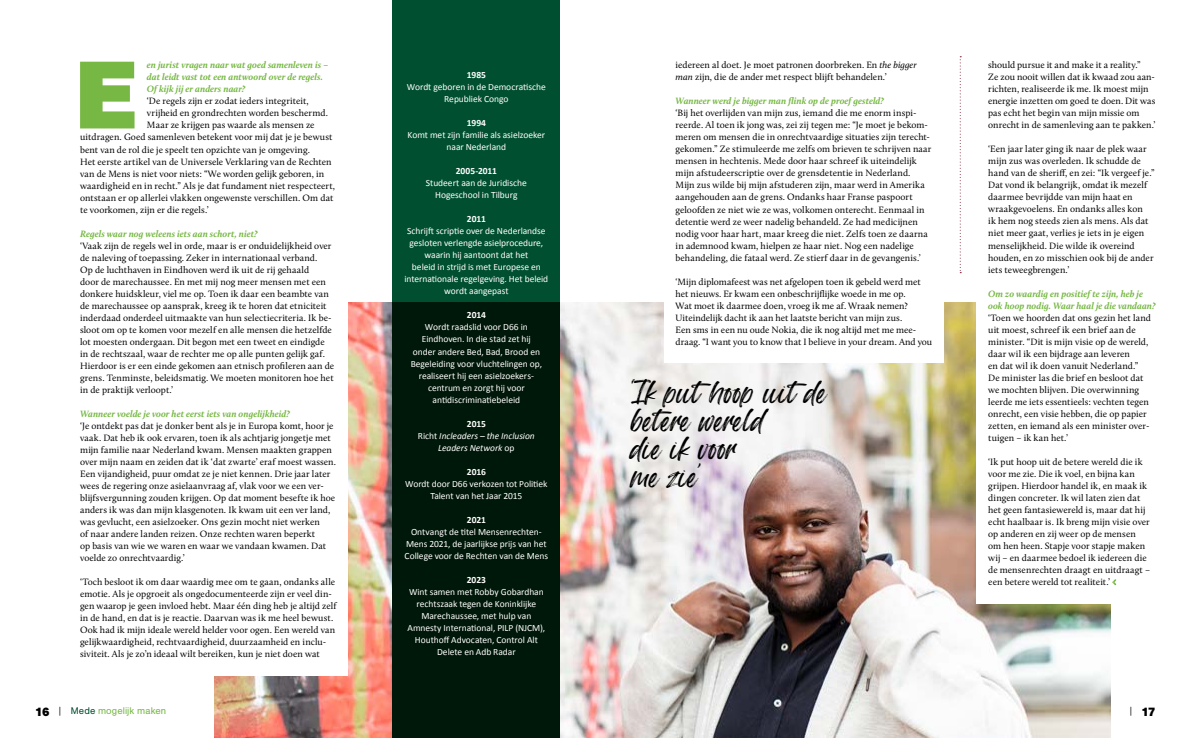
<style>
.page{position:relative;width:1191px;height:738px;background:#fff}
.page>*{position:absolute;margin:0;border:0;box-sizing:border-box;transform-origin:0 0}
.t1{font:900 94.5px "AG Book Std";color:#76b843}
.t2{font:32px/28px "Kingston";letter-spacing:.02em;color:#000}
.t3{font:900 12px "AG Book Std";color:#000}
.t4{font:9.5px/12px "Calluna";letter-spacing:.005em;color:#000}
.t5{font:9.5px/12px "Calibri";letter-spacing:-.005em;color:#fff;text-align:center}
.t6{font:italic 700 9.5px/12px "Calluna";letter-spacing:.005em;color:#76b843}
.t7{font:italic 9.5px/12px "Calibri";letter-spacing:-.005em;color:#fff;text-align:center}
.t8{font:700 9.5px "Calibri";color:#fff}
.t9{font:9.5px "AG Book Std";letter-spacing:.01em;color:#76b843}
.s1{font-weight:900;font-size:12px;color:#000}
.s2{font-weight:300;color:#000}
.s3{color:#004f30}
.s4{font-weight:700;font-style:normal}
.s5{font-style:normal}
.s6{font-style:italic}
.s7{font-weight:300;font-size:9.5px}
</style>
<div class="page">
<svg style="left:959px;top:56px;width:2px;height:217px"></svg>
<img style="left:214px;top:302px;width:896px;height:435px">
<div style="left:69px;top:0;width:279px;height:674px;background:#fff"></div>
<div style="left:664px;top:0;width:279px;height:362px;background:#fff"></div>
<div style="left:977px;top:135px;width:214px;height:467px;background:#fff"></div>
<svg style="left:393px;top:0;width:167px;height:737px;background:#002e18"></svg>
<svg style="left:1112px;top:579px;width:4px;height:5px"></svg>
<h1 class="t1" style="left:76px;top:39px;width:63px">E</h1>
<p class="t6" style="left:147px;top:59px;width:183px">en jurist vragen naar wat goed samenleven is – dat leidt vast tot een antwoord over de regels.<br>Of kijk jij er anders naar?</p>
<p class="t4" style="left:147px;top:95px;width:163px">‘De regels zijn er zodat ieders integriteit,</p>
<p class="t4" style="left:147px;top:107px;width:182px">vrijheid en grondrechten worden beschermd.</p>
<p class="t4" style="left:147px;top:119px;width:169px">Maar ze krijgen pas waarde als mensen ze</p>
<p class="t4" style="left:80px;top:131px;width:254px">uitdragen. Goed samenleven betekent voor mij dat je je bewust</p>
<p class="t4" style="left:80px;top:143px;width:231px">bent van de rol die je speelt ten opzichte van je omgeving.</p>
<p class="t4" style="left:80px;top:155px;width:253px">Het eerste artikel van de Universele Verklaring van de Rechten</p>
<p class="t4" style="left:80px;top:167px;width:246px">van de Mens is niet voor niets: “We worden gelijk geboren, in</p>
<p class="t4" style="left:80px;top:179px;width:256px">waardigheid en in recht.” Als je dat fundament niet respecteert,</p>
<p class="t4" style="left:80px;top:191px;width:255px">ontstaan er op allerlei vlakken ongewenste verschillen. Om dat</p>
<p class="t4" style="left:80px;top:203px;width:130px">te voorkomen, zijn er die regels.’</p>
<p class="t6" style="left:80px;top:227px;width:179px">Regels waar nog weleens iets aan schort, niet?</p>
<p class="t4" style="left:80px;top:239px;width:256px">‘Vaak zijn de regels wel in orde, maar is er onduidelijkheid over de naleving of toepassing. Zeker in internationaal verband.<br>Op de luchthaven in Eindhoven werd ik uit de rij gehaald<br>door de marechaussee. En met mij nog meer mensen met een donkere huidskleur, viel me op. Toen ik daar een beambte van de marechaussee op aansprak, kreeg ik te horen dat etniciteit inderdaad onderdeel uitmaakte van hun selectiecriteria. Ik be&shy;sloot om op te komen voor mezelf en alle mensen die hetzelfde lot moesten ondergaan. Dit begon met een tweet en eindigde in de rechtszaal, waar de rechter me op alle punten gelijk gaf.<br>Hierdoor is er een einde gekomen aan etnisch profileren aan de grens. Tenminste, beleidsmatig. We moeten monitoren hoe het in de praktijk verloopt.’</p>
<p class="t6" style="left:80px;top:407px;width:211px">Wanneer voelde je voor het eerst iets van ongelijkheid?</p>
<p class="t4" style="left:80px;top:419px;width:257px">‘Je ontdekt pas dat je donker bent als je in Europa komt, hoor je vaak. Dat heb ik ook ervaren, toen ik als achtjarig jongetje met mijn familie naar Nederland kwam. Mensen maakten grappen over mijn naam en zeiden dat ik ‘dat zwarte’ eraf moest wassen.<br>Een vijandigheid, puur omdat ze je niet kennen. Drie jaar later wees de regering onze asielaanvraag af, vlak voor we een ver&shy;blijfsvergunning zouden krijgen. Op dat moment besefte ik hoe anders ik was dan mijn klasgenoten. Ik kwam uit een ver land, was gevlucht, een asielzoeker. Ons gezin mocht niet werken<br>of naar andere landen reizen. Onze rechten waren beperkt<br>op basis van wie we waren en waar we vandaan kwamen. Dat voelde zo onrechtvaardig.’</p>
<p class="t4" style="left:80px;top:575px;width:258px">‘Toch besloot ik om daar waardig mee om te gaan, ondanks alle emotie. Als je opgroeit als ongedocumenteerde zijn er veel din&shy;gen waarop je geen invloed hebt. Maar één ding heb je altijd zelf in de hand, en dat is je reactie. Daarvan was ik me heel bewust.<br>Ook had ik mijn ideale wereld helder voor ogen. Een wereld van gelijkwaardigheid, rechtvaardigheid, duurzaamheid en inclu&shy;siviteit. Als je zo’n ideaal wilt bereiken, kun je niet doen wat</p>
<p class="t9" style="left:35px;top:704px;width:132px"><span class="s1">16</span> <span class="s2">|</span> <span class="s3">Mede</span> mogelijk maken</p>
<p class="t8" style="left:467px;top:69px;width:21px">1985</p>
<p class="t5" style="left:407px;top:81px;width:141px">Wordt geboren in de Democratische<br>Republiek Congo</p>
<p class="t8" style="left:467px;top:117px;width:21px">1994</p>
<p class="t5" style="left:407px;top:129px;width:139px">Komt met zijn familie als asielzoeker naar Nederland</p>
<p class="t8" style="left:456px;top:165px;width:43px">2005-2011</p>
<p class="t5" style="left:426px;top:177px;width:102px">Studeert aan de Juridische<br>Hogeschool in Tilburg</p>
<p class="t8" style="left:467px;top:213px;width:20px">2011</p>
<p class="t5" style="left:404px;top:225px;width:145px">Schrijft scriptie over de Nederlandse gesloten verlengde asielprocedure, waarin hij aantoont dat het<br>beleid in strijd is met Europese en internationale regelgeving. Het beleid wordt aangepast</p>
<p class="t8" style="left:467px;top:309px;width:21px">2014</p>
<p class="t5" style="left:411px;top:321px;width:133px">Wordt raadslid voor D66 in<br>Eindhoven. In die stad zet hij onder andere Bed, Bad, Brood en<br>Begeleiding voor vluchtelingen op, realiseert hij een asielzoekers&shy;centrum en zorgt hij voor antidiscriminatiebeleid</p>
<p class="t7" style="left:418px;top:417px;width:118px"><span class="s4">2015<br></span><span class="s5">Richt</span> Incleaders – the Inclusion<br>Leaders Network <span class="s5">op</span></p>
<p class="t8" style="left:467px;top:465px;width:20px">2016</p>
<p class="t5" style="left:405px;top:477px;width:144px">Wordt door D66 verkozen tot Politiek<br>Talent van het Jaar 2015</p>
<p class="t8" style="left:467px;top:513px;width:21px">2021</p>
<p class="t5" style="left:404px;top:525px;width:145px">Ontvangt de titel Mensenrechten-<br>Mens 2021, de jaarlijkse prijs van het<br>College voor de Rechten van de Mens</p>
<p class="t8" style="left:467px;top:573px;width:21px">2023</p>
<p class="t5" style="left:407px;top:585px;width:139px">Wint samen met Robby Gobardhan rechtszaak tegen de Koninklijke<br>Marechaussee, met hulp van<br>Amnesty International, PILP (NJCM),<br>Houthoff Advocaten, Control Alt<br>Delete en Adb Radar</p>
<p class="t4" style="left:675px;top:59px;width:242px">iedereen al doet. Je moet patronen doorbreken. En <span class="s6">the bigger man</span> zijn, die de ander met respect blijft behandelen.’</p>
<p class="t6" style="left:675px;top:95px;width:210px">Wanneer werd je bigger man flink op de proef gesteld?</p>
<p class="t4" style="left:675px;top:107px;width:257px">‘Bij het overlijden van mijn zus, iemand die me enorm inspi&shy;reerde. Al toen ik jong was, zei zij tegen me: “Je moet je bekom&shy;meren om mensen die in onrechtvaardige situaties zijn terecht&shy;gekomen.” Ze stimuleerde me zelfs om brieven te schrijven naar mensen in hechtenis. Mede door haar schreef ik uiteindelijk mijn afstudeerscriptie over de grensdetentie in Nederland.<br>Mijn zus wilde bij mijn afstuderen zijn, maar werd in Amerika aangehouden aan de grens. Ondanks haar Franse paspoort geloofden ze niet wie ze was, volkomen onterecht. Eenmaal in detentie werd ze weer nadelig behandeld. Ze had medicijnen nodig voor haar hart, maar kreeg die niet. Zelfs toen ze daarna in ademnood kwam, hielpen ze haar niet. Nog een nadelige behandeling, die fataal werd. Ze stierf daar in de gevangenis.’</p>
<p class="t4" style="left:675px;top:275px;width:258px">‘Mijn diplomafeest was net afgelopen toen ik gebeld werd met het nieuws. Er kwam een onbeschrijflijke woede in me op.<br>Wat moet ik daarmee doen, vroeg ik me af. Wraak nemen?<br>Uiteindelijk dacht ik aan het laatste bericht van mijn zus.<br>Een sms in een nu oude Nokia, die ik nog altijd met me mee&shy;draag. “I want you to know that I believe in your dream. And you</p>
<h2 class="t2" style="left:631px;top:378px;width:196px">‘Ik put hoop uit de betere wereld<br>die ik voor<br>me zie’</h2>
<p class="t4" style="left:988px;top:59px;width:169px">should pursue it and make it a reality.”<br>Ze zou nooit willen dat ik kwaad zou aan&shy;richten, realiseerde ik me. Ik moest mijn energie inzetten om goed te doen. Dit was pas echt het begin van mijn missie om onrecht in de samenleving aan te pakken.’</p>
<p class="t4" style="left:988px;top:143px;width:168px">‘Een jaar later ging ik naar de plek waar mijn zus was overleden. Ik schudde de hand van de sheriff, en zei: “Ik vergeef je.” Dat vond ik belangrijk, omdat ik mezelf daarmee bevrijdde van mijn haat en wraakgevoelens. En ondanks alles kon<br>ik hem nog steeds zien als mens. Als dat niet meer gaat, verlies je iets in je eigen menselijkheid. Die wilde ik overeind houden, en zo misschien ook bij de ander iets teweegbrengen.’</p>
<p class="t6" style="left:988px;top:287px;width:169px">Om zo waardig en positief te zijn, heb je ook hoop nodig. Waar haal je die vandaan?</p>
<p class="t4" style="left:988px;top:311px;width:164px">‘Toen we hoorden dat ons gezin het land uit moest, schreef ik een brief aan de minister. “Dit is mijn visie op de wereld, daar wil ik een bijdrage aan leveren<br>en dat wil ik doen vanuit Nederland.” De minister las die brief en besloot dat we mochten blijven. Die overwinning leerde me iets essentieels: vechten tegen onrecht, een visie hebben, die op papier zetten, en iemand als een minister over&shy;tuigen – ik kan het.’</p>
<p class="t4" style="left:988px;top:455px;width:163px">‘Ik put hoop uit de betere wereld die ik voor me zie. Die ik voel, en bijna kan grijpen. Hierdoor handel ik, en maak ik dingen concreter. Ik wil laten zien dat het geen fantasiewereld is, maar dat hij echt haalbaar is. Ik breng mijn visie over op anderen en zij weer op de mensen om hen heen. Stapje voor stapje maken wij – en daarmee bedoel ik iedereen die de mensenrechten draagt en uitdraagt – een betere wereld tot realiteit.’</p>
<p class="t3" style="left:1129px;top:703px;width:27px"><span class="s7">|</span> 17</p>
</div>
